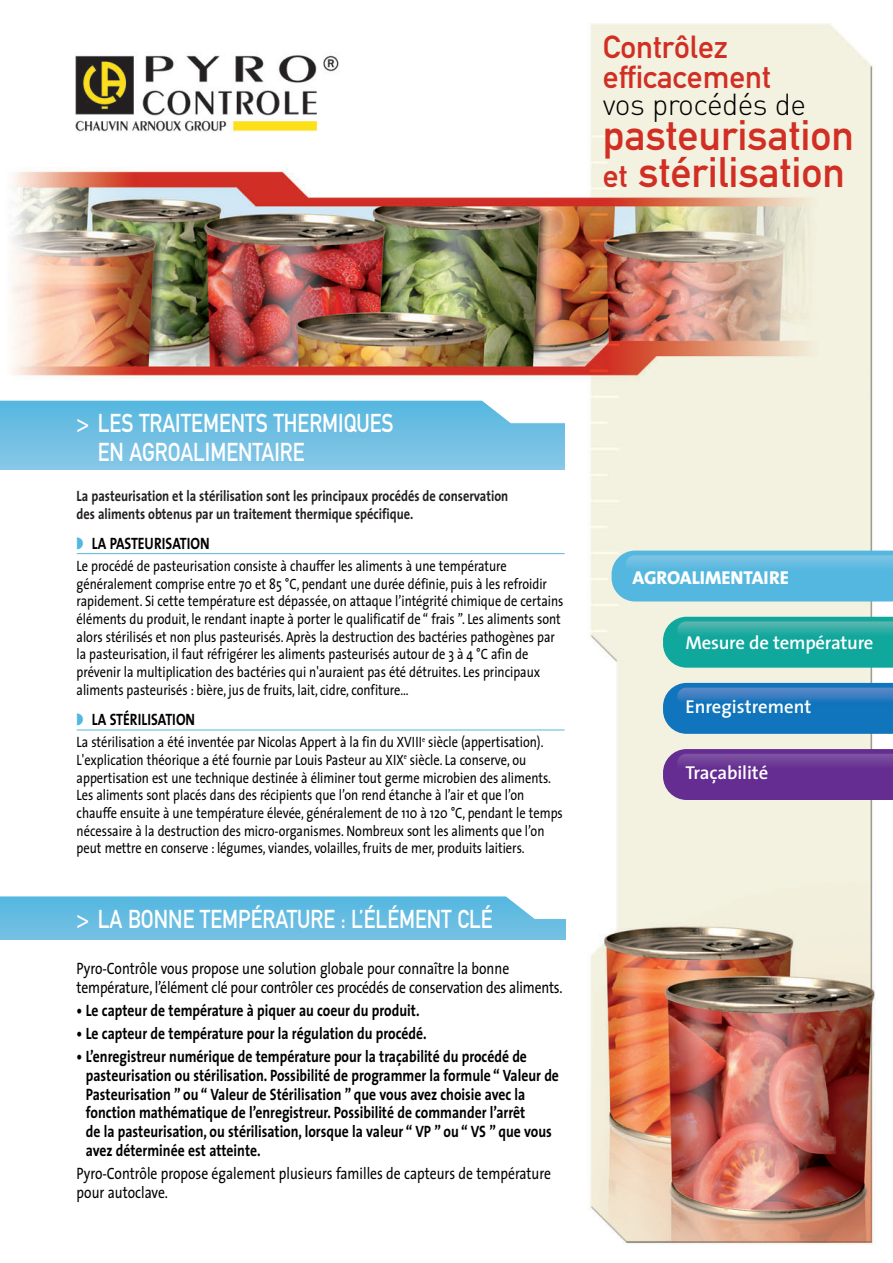
<style>
.page{position:relative;width:893px;height:1263px;background:#fff}
.page>*{position:absolute;margin:0;border:0;box-sizing:border-box;transform-origin:0 0}
.t1{font:42px/37.3px "DIN Mittelschrift";color:#d12e24}
.t2{font:31.5px/30px "DIN Mittelschrift";color:#d12e24}
.t3{font:300 30px "DIN";letter-spacing:-.02em;color:#000}
.t4{font:25.5px/28.5px "DIN Mittelschrift";color:#fff;scale:.83 1}
.t5{font:600 18.75px "The Sans";letter-spacing:-.01em;color:#fff}
.t6{font:800 18.75px "The Sans";color:#fff}
.t7{font:700 16.5px/18.8px "The Sans";color:#000;scale:.83 1}
.t8{font:16.5px/18.8px "The Sans";color:#000;scale:.83 1}
.t9{font:15px/17.7px "The Sans";color:#000;scale:.83 1}
.t10{font:700 15px/17.7px "The Sans";color:#231f20;scale:.83 1}
.s1{font-size:31.5px}
</style>
<div class="page">
<img style="left:0;top:23px;width:893px;height:1222px">
<svg style="left:612px;top:551px;width:281px;height:50px;background:#5cb9df"></svg>
<svg style="left:663px;top:617px;width:230px;height:51px;background:#21aba1"></svg>
<svg style="left:663px;top:683px;width:230px;height:51px;background:#217abe"></svg>
<svg style="left:663px;top:749px;width:230px;height:51px;background:#6b3795"></svg>
<svg style="left:0;top:895px;width:565px;height:44px;background:#70c0e3"></svg>
<svg style="left:0;top:400px;width:564px;height:69px;background:#76c2e4"></svg>
<hr style="left:77px;top:553px;width:488px;height:1px;background:#54b7df">
<hr style="left:77px;top:730px;width:488px;height:1px;background:#54b7df">
<svg style="left:77px;top:537px;width:6px;height:12px"></svg>
<svg style="left:77px;top:714px;width:6px;height:11px"></svg>
<h2 class="t2" style="left:603px;top:35px;width:169px">Contrôlez efficacement</h2>
<h3 class="t3" style="left:603px;top:93px;width:205px">vos procédés de</h3>
<h1 class="t1" style="left:603px;top:120px;width:253px">pasteurisation <span class="s1">et</span> stérilisation</h1>
<h3 class="t4" style="left:98px;top:412px;width:358px;text-indent:-21px">&gt; LES TRAITEMENTS THERMIQUES<br>EN AGROALIMENTAIRE</h3>
<p class="t10" style="left:77px;top:488px;width:522px">La pasteurisation et la stérilisation sont les principaux procédés de conservation des aliments obtenus par un traitement thermique spécifique.</p>
<p class="t7" style="left:92px;top:536px;width:143px">LA PASTEURISATION</p>
<p class="t9" style="left:77px;top:558px;width:588px">Le procédé de pasteurisation consiste à chauffer les aliments à une température généralement comprise entre 70 et 85 °C, pendant une durée définie, puis à les refroidir rapidement. Si cette température est dépassée, on attaque l’intégrité chimique de certains éléments du produit, le rendant inapte à porter le qualificatif de “ frais ”. Les aliments sont alors stérilisés et non plus pasteurisés. Après la destruction des bactéries pathogènes par la pasteurisation, il faut réfrigérer les aliments pasteurisés autour de 3 à 4 °C afin de prévenir la multiplication des bactéries qui n'auraient pas été détruites. Les principaux aliments pasteurisés : bière, jus de fruits, lait, cidre, confiture…</p>
<p class="t7" style="left:92px;top:712px;width:126px">LA STÉRILISATION</p>
<p class="t9" style="left:77px;top:735px;width:587px">La stérilisation a été inventée par Nicolas Appert à la fin du XVIII<sup>e</sup> siècle (appertisation).<br>L'explication théorique a été fournie par Louis Pasteur au XIX<sup>e</sup> siècle. La conserve, ou appertisation est une technique destinée à éliminer tout germe microbien des aliments.<br>Les aliments sont placés dans des récipients que l’on rend étanche à l’air et que l’on chauffe ensuite à une température élevée, généralement de 110 à 120 °C, pendant le temps nécessaire à la destruction des micro-organismes. Nombreux sont les aliments que l’on peut mettre en conserve : légumes, viandes, volailles, fruits de mer, produits laitiers.</p>
<h3 class="t4" style="left:77px;top:907px;width:503px">&gt; LA BONNE TEMPÉRATURE : L’ÉLÉMENT CLÉ</h3>
<p class="t8" style="left:77px;top:961px;width:587px">Pyro-Contrôle vous propose une solution globale pour connaître la bonne température, l’élément clé pour contrôler ces procédés de conservation des aliments.</p>
<p class="t7" style="left:77px;top:1003px;width:415px">• Le capteur de température à piquer au coeur du produit.</p>
<p class="t7" style="left:77px;top:1026px;width:423px">• Le capteur de température pour la régulation du procédé.</p>
<p class="t7" style="left:86px;top:1049px;width:571px;text-indent:-9px">• L’enregistreur numérique de température pour la traçabilité du procédé de pasteurisation ou stérilisation. Possibilité de programmer la formule “ Valeur de Pasteurisation ” ou “ Valeur de Stérilisation ” que vous avez choisie avec la fonction mathématique de l’enregistreur. Possibilité de commander l’arrêt<br>de la pasteurisation, ou stérilisation, lorsque la valeur “ VP ” ou “ VS ” que vous avez déterminée est atteinte.</p>
<p class="t8" style="left:77px;top:1165px;width:573px">Pyro-Contrôle propose également plusieurs familles de capteurs de température pour autoclave.</p>
<p class="t6" style="left:632px;top:570px;width:158px">AGROALIMENTAIRE</p>
<p class="t5" style="left:685px;top:635px;width:190px">Mesure de température</p>
<p class="t5" style="left:685px;top:700px;width:127px">Enregistrement</p>
<p class="t5" style="left:685px;top:766px;width:85px">Traçabilité</p>
</div>
